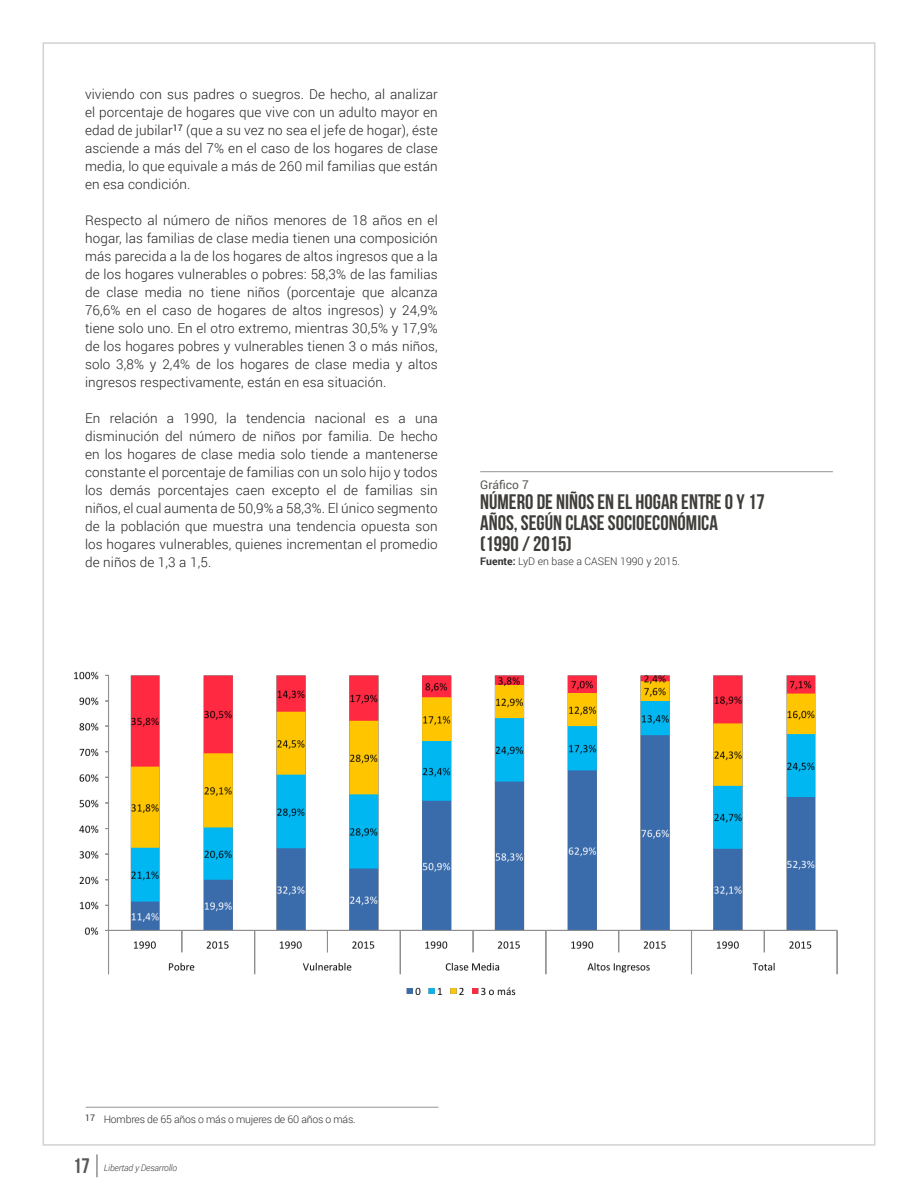
<style>
.page{position:relative;width:918px;height:1188px;background:#fff}
.page>*{position:absolute;margin:0;border:0;box-sizing:border-box;transform-origin:0 0}
.t1{font:21px/21px "Bebas Neue";color:#3e3d39}
.t2{font:21px "Bebas Neue";color:#585754}
.t3{font:300 13.5px/18px "Roboto";letter-spacing:.01em;color:#231f20;text-align:justify}
.t4{font:12px "Roboto";color:#585754}
.t5{font:300 10.5px "Roboto";letter-spacing:-.02em;color:#312f30}
.t6{font:300 10.5px "Roboto";color:#312f30}
.t7{font:italic 300 9px "Roboto";letter-spacing:-.02em;color:#3e3d39}
.t8{font:9px "Roboto";color:#3e3d39}
.s1{font-weight:700}
</style>
<div class="page">
<svg style="left:97px;top:1154px;width:1px;height:23px"></svg>
<hr style="left:86px;top:1107px;width:352px;height:1px;background:#939491">
<hr style="left:480px;top:471px;width:353px;height:1px;background:#939491">
<img style="left:74px;top:671px;width:764px;height:325px">
<p class="t3" style="left:85px;top:85px;width:354px">viviendo con sus padres o suegros. De hecho, al analizar el porcentaje de hogares que vive con un adulto mayor en edad de jubilar<sup>17</sup> (que a su vez no sea el jefe de hogar), éste asciende a más del 7% en el caso de los hogares de clase media, lo que equivale a más de 260 mil familias que están en esa condición.</p>
<p class="t3" style="left:85px;top:211px;width:354px">Respecto al número de niños menores de 18 años en el hogar, las familias de clase media tienen una composición más parecida a la de los hogares de altos ingresos que a la de los hogares vulnerables o pobres: 58,3% de las familias de clase media no tiene niños (porcentaje que alcanza 76,6% en el caso de hogares de altos ingresos) y 24,9% tiene solo uno. En el otro extremo, mientras 30,5% y 17,9% de los hogares pobres y vulnerables tienen 3 o más niños, solo 3,8% y 2,4% de los hogares de clase media y altos ingresos respectivamente, están en esa situación.</p>
<p class="t3" style="left:85px;top:409px;width:354px">En relación a 1990, la tendencia nacional es a una disminución del número de niños por familia. De hecho en los hogares de clase media solo tiende a mantenerse constante el porcentaje de familias con un solo hijo y todos los demás porcentajes caen excepto el de familias sin niños, el cual aumenta de 50,9% a 58,3%. El único segmento de la población que muestra una tendencia opuesta son los hogares vulnerables, quienes incrementan el promedio de niños de 1,3 a 1,5.</p>
<p class="t4" style="left:480px;top:476px;width:50px">Gráfico 7</p>
<p class="t1" style="left:480px;top:491px;width:286px">NÚMERO DE NIÑOS EN EL HOGAR ENTRE 0 Y 17<br>AÑOS, SEGÚN CLASE SOCIOECONÓMICA</p>
<p class="t1" style="left:480px;top:533px;width:93px">(1990 / 2015)</p>
<p class="t6" style="left:480px;top:554px;width:201px"><span class="s1">Fuente:</span> LyD en base a CASEN 1990 y 2015.</p>
<p class="t8" style="left:85px;top:1112px;width:12px">17</p>
<p class="t5" style="left:104px;top:1112px;width:253px">Hombres de 65 años o más o mujeres de 60 años o más.</p>
<p class="t2" style="left:73px;top:1155px;width:18px">17</p>
<p class="t7" style="left:104px;top:1162px;width:75px">Libertad y Desarrollo</p>
</div>
